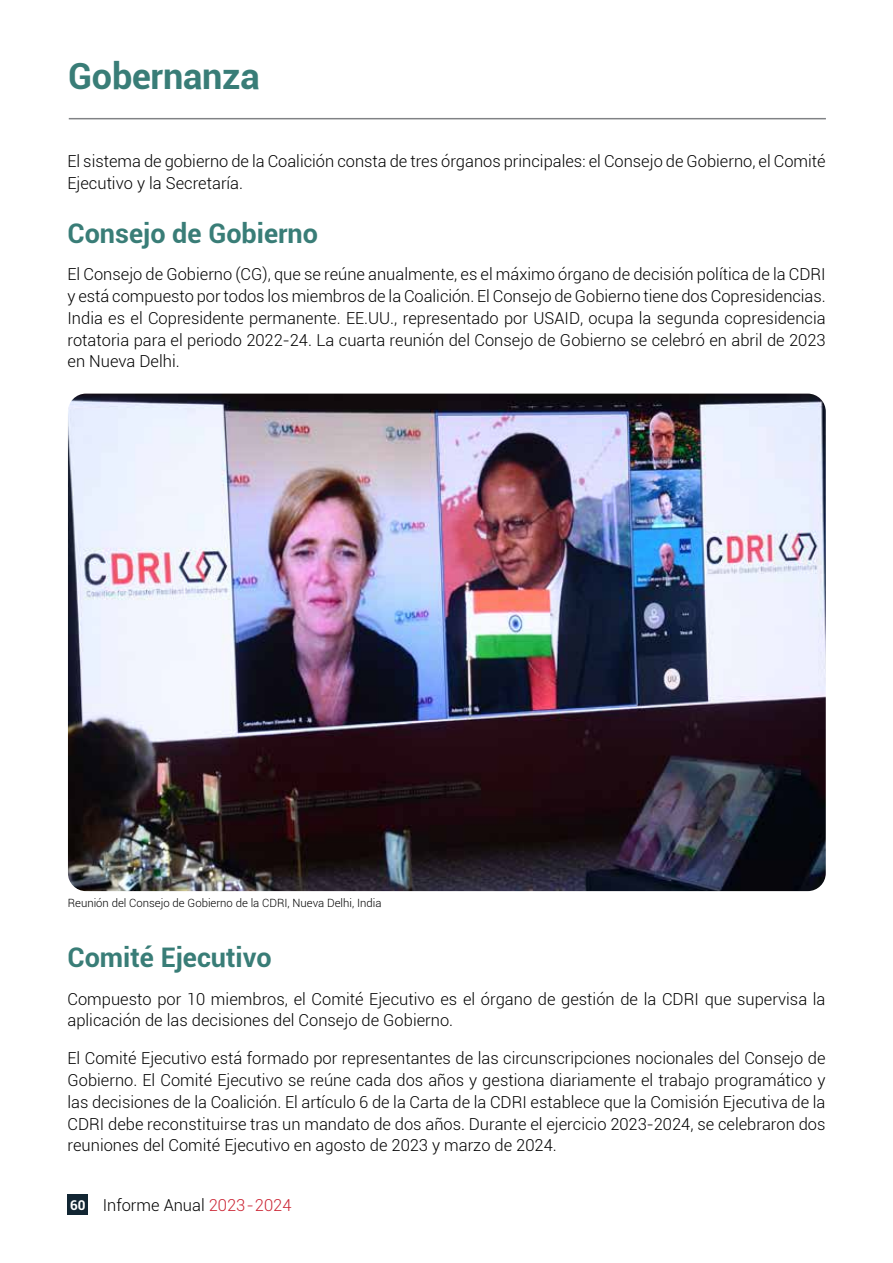
<style>
.page{position:relative;width:893px;height:1263px;background:#fff}
.page>*{position:absolute;margin:0;border:0;box-sizing:border-box;transform-origin:0 0}
.t1{font:700 36px "Roboto";letter-spacing:-.005em;color:#397d77}
.t2{font:700 27px "Roboto";color:#397d77}
.t3{font:300 16.5px/21.8px "Roboto";color:#000}
.t4{font:300 11.4px "Roboto";color:#000}
.s1{font-weight:700;font-size:13.5px;color:#fff}
.s2{color:#cb2433}
</style>
<div class="page">
<div style="left:68px;top:1195px;width:20px;height:20px;background:#122633"></div>
<hr style="left:69px;top:118px;width:757px;height:1px;background:#808285">
<img style="left:68px;top:394px;width:758px;height:497px">
<h1 class="t1" style="left:68px;top:50px;width:193px">Gobernanza</h1>
<p class="t3" style="left:68px;top:150px;width:760px">El sistema de gobierno de la Coalición consta de tres órganos principales: el Consejo de Gobierno, el Comité<br>Ejecutivo y la Secretaría.</p>
<h2 class="t2" style="left:68px;top:214px;width:252px">Consejo de Gobierno</h2>
<p class="t3" style="left:68px;top:263px;width:760px;text-align:justify">El Consejo de Gobierno (CG), que se reúne anualmente, es el máximo órgano de decisión política de la CDRI y está compuesto por todos los miembros de la Coalición. El Consejo de Gobierno tiene dos Copresidencias.<br>India es el Copresidente permanente. EE.UU., representado por USAID, ocupa la segunda copresidencia rotatoria para el periodo 2022-24. La cuarta reunión del Consejo de Gobierno se celebró en abril de 2023 en Nueva Delhi.</p>
<p class="t4" style="left:68px;top:895px;width:315px">Reunión del Consejo de Gobierno de la CDRI, Nueva Delhi, India</p>
<h2 class="t2" style="left:68px;top:938px;width:206px">Comité Ejecutivo</h2>
<p class="t3" style="left:68px;top:987px;width:759px">Compuesto por 10 miembros, el Comité Ejecutivo es el órgano de gestión de la CDRI que supervisa la aplicación de las decisiones del Consejo de Gobierno.</p>
<p class="t3" style="left:68px;top:1047px;width:759px;text-align:justify">El Comité Ejecutivo está formado por representantes de las circunscripciones nocionales del Consejo de Gobierno. El Comité Ejecutivo se reúne cada dos años y gestiona diariamente el trabajo programático y las decisiones de la Coalición. El artículo 6 de la Carta de la CDRI establece que la Comisión Ejecutiva de la CDRI debe reconstituirse tras un mandato de dos años. Durante el ejercicio 2023-2024, se celebraron dos reuniones del Comité Ejecutivo en agosto de 2023 y marzo de 2024.</p>
<p class="t3" style="left:70px;top:1194px;width:223px"><span class="s1">60</span> Informe Anual <span class="s2">2023-2024</span></p>
</div>
